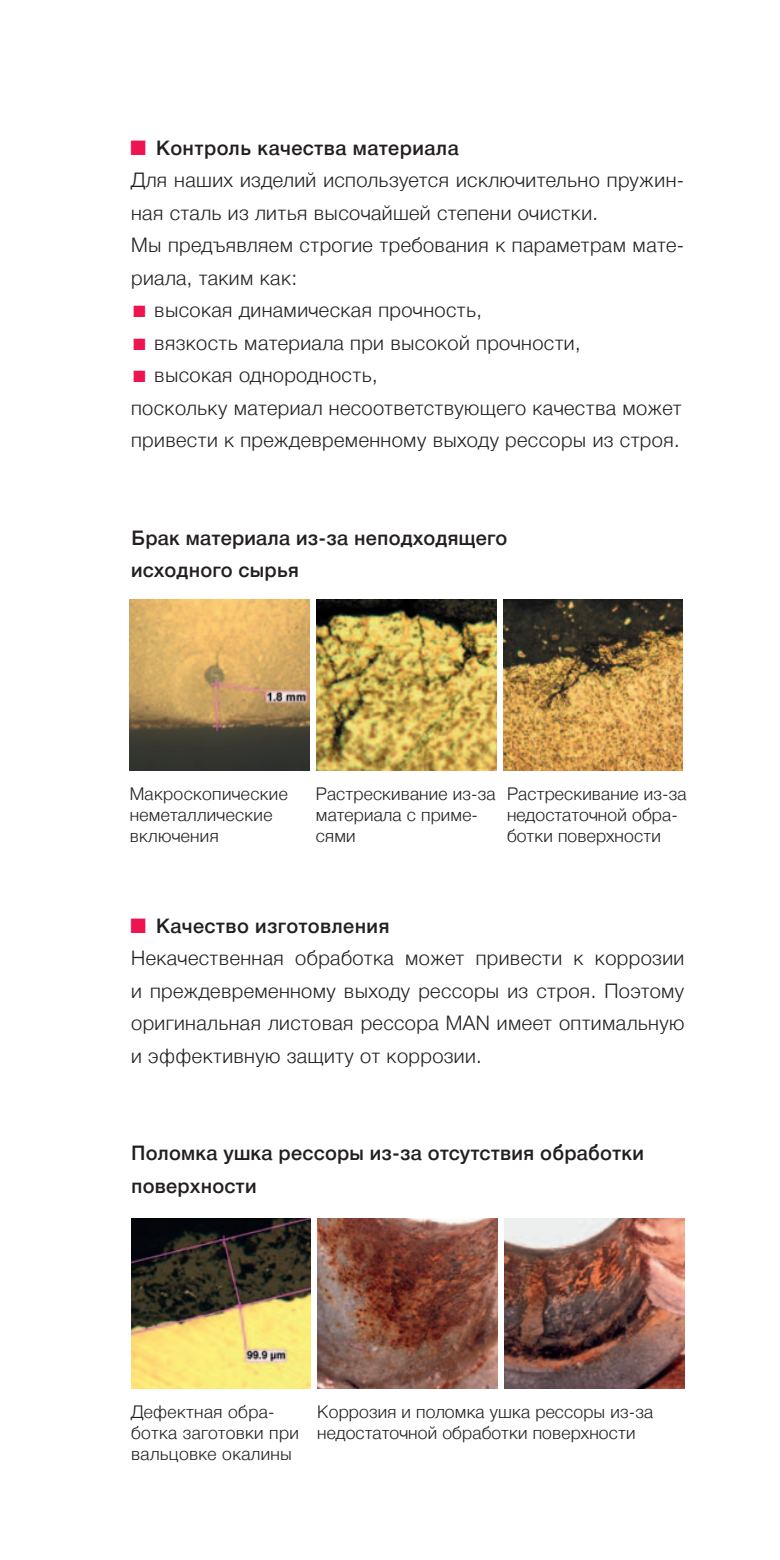
<style>
.page{position:relative;width:780px;height:1560px;background:#fff}
.page>*{position:absolute;margin:0;border:0;box-sizing:border-box;transform-origin:0 0}
.t1{font:300 20px/32.5px "Man Global";letter-spacing:.02em;color:#231f20}
.t2{font:500 20px/32.5px "Man Global";letter-spacing:.01em;color:#231f20}
.t3{font:300 17.5px/21px "Man Global";letter-spacing:.01em;color:#231f20}
.s1{font-family:"Man Global Condensed";font-weight:400;color:#ed1450}
.s2{font-weight:500}
.s3{font-style:italic;color:#ed1450}
</style>
<div class="page">
<img style="left:130px;top:600px;width:179px;height:170px">
<img style="left:316px;top:600px;width:180px;height:170px">
<img style="left:503px;top:600px;width:179px;height:170px">
<img style="left:131px;top:1218px;width:180px;height:170px">
<img style="left:318px;top:1218px;width:179px;height:170px">
<img style="left:504px;top:1218px;width:180px;height:170px">
<p class="t1" style="left:131px;top:131px;width:554px"><span class="s1">■</span> <span class="s2">Контроль качества материала<br></span>Для наших изделий используется исключительно пружин&shy;ная сталь из литья высочайшей степени очистки.<br>Мы предъявляем строгие требования к параметрам мате&shy;риала, таким как:</p>
<p class="t1" style="left:131px;top:293px;width:352px"><span class="s3">■</span> высокая динамическая прочность,</p>
<p class="t1" style="left:131px;top:326px;width:451px"><span class="s3">■</span> вязкость материала при высокой прочности,</p>
<p class="t1" style="left:131px;top:358px;width:552px"><span class="s3">■</span> высокая однородность,<br>поскольку материал несоответствующего качества может привести к преждевременному выходу рессоры из строя.</p>
<p class="t2" style="left:131px;top:521px;width:377px">Брак материала из-за неподходящего исходного сырья</p>
<p class="t3" style="left:130px;top:782px;width:159px">Макроскопические неметаллические включения</p>
<p class="t3" style="left:316px;top:782px;width:181px">Растрескивание из-за материала с приме&shy;сями</p>
<p class="t3" style="left:507px;top:782px;width:181px">Растрескивание из-за недостаточной обра&shy;ботки поверхности</p>
<p class="t1" style="left:131px;top:908px;width:554px"><span class="s1">■</span> <span class="s2">Качество изготовления<br></span>Некачественная обработка может привести к коррозии и преждевременному выходу рессоры из строя. Поэтому оригинальная листовая рессора MAN имеет оптимальную и эффективную защиту от коррозии.</p>
<p class="t2" style="left:131px;top:1136px;width:514px">Поломка ушка рессоры из-за отсутствия обработки поверхности</p>
<p class="t3" style="left:131px;top:1400px;width:169px">Дефектная обра&shy;ботка заготовки при вальцовке окалины</p>
<p class="t3" style="left:317px;top:1400px;width:337px">Коррозия и поломка ушка рессоры из-за недостаточной обработки поверхности</p>
</div>
